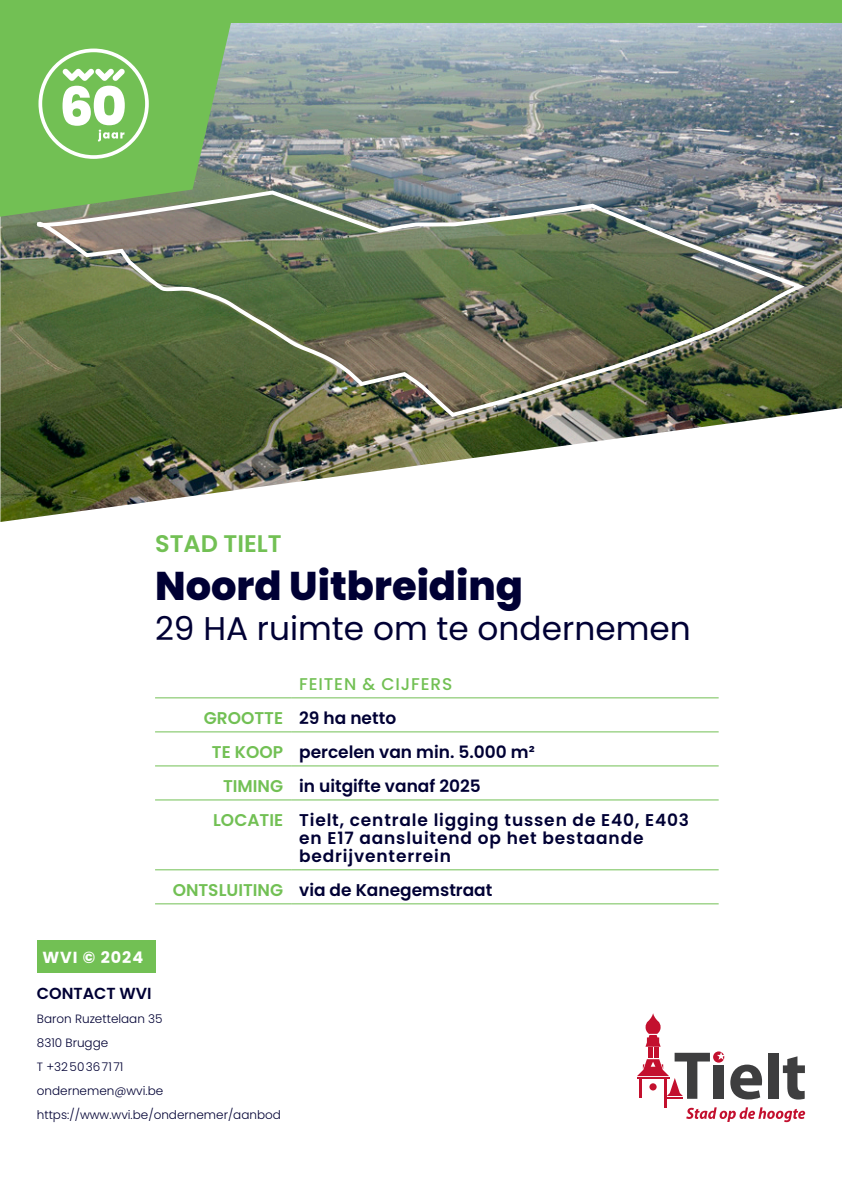
<style>
.page{position:relative;width:842px;height:1191px;background:#fff}
.page>*{position:absolute;margin:0;border:0;box-sizing:border-box;transform-origin:0 0}
.t1{font:800 40px "Poppins";color:#000034}
.t2{font:32.8px "Poppins";color:#000034}
.t3{font:600 24px "Poppins";color:#72c054}
.titel{font:600 17px/18px "Poppins";letter-spacing:.05em;color:#000034}
.titel-2{font:600 17px "Poppins";color:#000034}
.titel-3{font:600 17px "Poppins";color:#72c054}
.titel-4{font:500 17px "Poppins";letter-spacing:.05em;color:#72c054}
.lijn_onder{font:600 16px "Poppins";color:#000034}
.t4{font:700 16px "Poppins";letter-spacing:.06em;color:#fff}
.lijn_onder-2{font:300 12px/24px "Poppins";color:#000034}
</style>
<div class="page">
<svg style="left:686px;top:1107px;width:119px;height:15px"></svg>
<hr style="left:664px;top:1078px;width:3px;height:30px;background:#c3102e">
<svg style="left:730px;top:1064px;width:32px;height:35px"></svg>
<div style="left:768px;top:1052px;width:11px;height:46px;background:#3e3e3f"></div>
<svg style="left:783px;top:1056px;width:22px;height:43px"></svg>
<svg style="left:637px;top:1013px;width:87px;height:85px"></svg>
<hr style="left:155px;top:697px;width:136px;height:1px;background:#72c054">
<hr style="left:291px;top:697px;width:428px;height:1px;background:#72c054">
<hr style="left:155px;top:731px;width:136px;height:1px;background:#72c054">
<hr style="left:291px;top:731px;width:428px;height:1px;background:#72c054">
<hr style="left:155px;top:765px;width:136px;height:1px;background:#72c054">
<hr style="left:291px;top:765px;width:428px;height:1px;background:#72c054">
<hr style="left:155px;top:799px;width:136px;height:1px;background:#72c054">
<hr style="left:291px;top:799px;width:428px;height:1px;background:#72c054">
<hr style="left:155px;top:869px;width:136px;height:1px;background:#72c054">
<hr style="left:291px;top:869px;width:428px;height:1px;background:#72c054">
<hr style="left:155px;top:903px;width:136px;height:1px;background:#72c054">
<hr style="left:291px;top:903px;width:428px;height:1px;background:#72c054">
<div style="left:37px;top:940px;width:118px;height:32px;background:#72c054"></div>
<img style="left:0;top:23px;width:842px;height:499px">
<svg style="left:0;top:23px;width:236px;height:194px;fill:#72c054"></svg>
<svg style="left:39px;top:49px;width:110px;height:110px"></svg>
<div style="left:0;top:0;width:842px;height:23px;background:#72c054"></div>
<img style="left:35px;top:192px;width:768px;height:227px">
<p class="t3" style="left:155px;top:530px;width:128px">STAD TIELT</p>
<p class="t1" style="left:155px;top:563px;width:370px">Noord Uitbreiding</p>
<p class="t2" style="left:155px;top:609px;width:537px">29 HA ruimte om te ondernemen</p>
<p class="titel-4" style="left:299px;top:674px;width:155px">FEITEN &amp; CIJFERS</p>
<p class="titel-3" style="left:204px;top:708px;width:81px">GROOTTE</p>
<p class="titel-2" style="left:299px;top:708px;width:99px">29 ha netto</p>
<p class="titel-3" style="left:212px;top:742px;width:73px">TE KOOP</p>
<p class="titel-2" style="left:299px;top:742px;width:237px">percelen van min. 5.000 m²</p>
<p class="titel-3" style="left:223px;top:776px;width:62px">TIMING</p>
<p class="titel-2" style="left:299px;top:776px;width:183px">in uitgifte vanaf 2025</p>
<p class="titel-3" style="left:213px;top:810px;width:71px">LOCATIE</p>
<p class="titel" style="left:299px;top:811px;width:391px">Tielt, centrale ligging tussen de E40, E403 en E17 aansluitend op het bestaande bedrijventerrein</p>
<p class="titel-3" style="left:173px;top:880px;width:112px">ONTSLUITING</p>
<p class="titel-2" style="left:299px;top:880px;width:195px">via de Kanegemstraat</p>
<h2 class="t4" style="left:43px;top:947px;width:102px">WVI © 2024</h2>
<p class="lijn_onder" style="left:37px;top:984px;width:116px">CONTACT WVI</p>
<p class="lijn_onder-2" style="left:37px;top:1006px;width:127px">Baron Ruzettelaan 35</p>
<p class="lijn_onder-2" style="left:37px;top:1030px;width:246px">8310 Brugge<br>T +3250367171<br>ondernemen@wvi.be https://www.wvi.be/ondernemer/aanbod</p>
</div>
